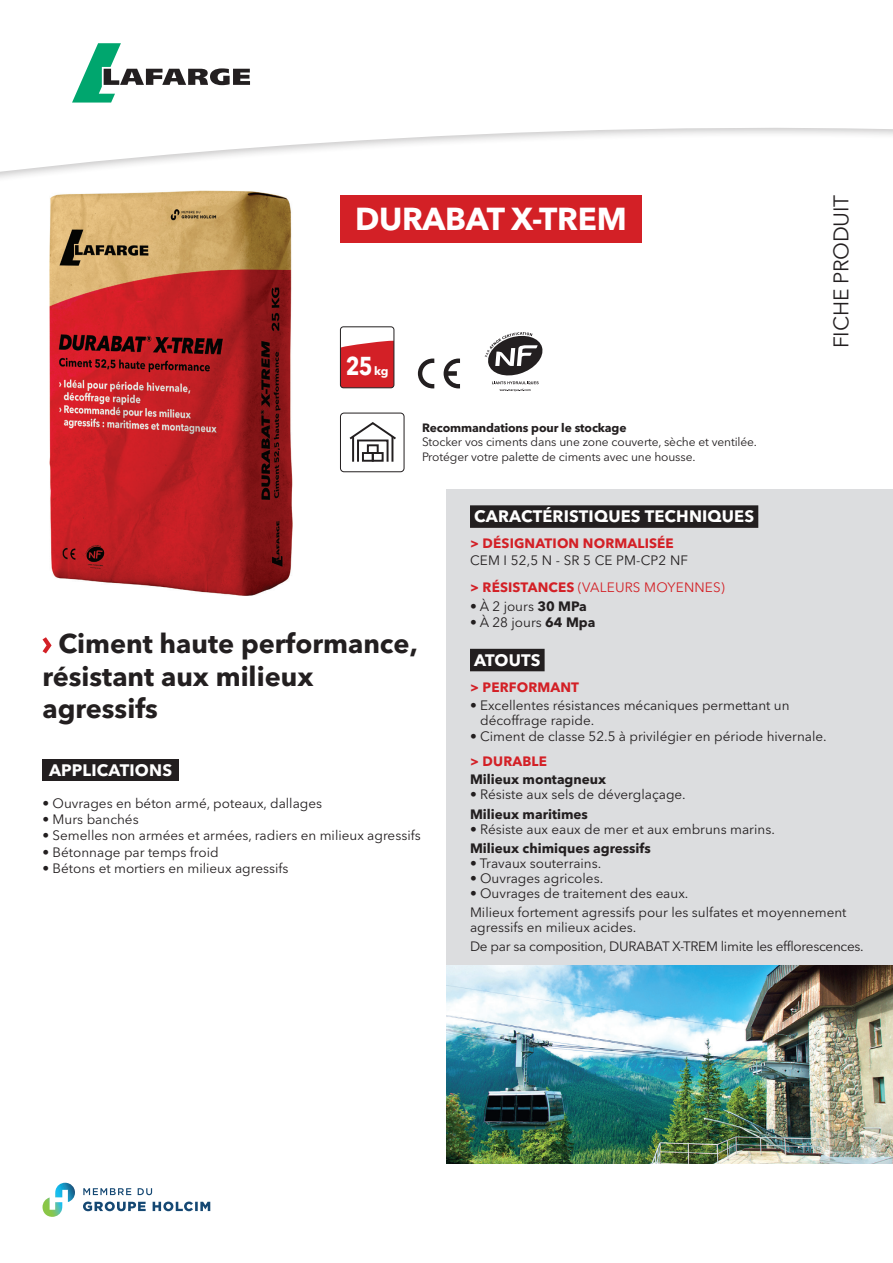
<style>
.page{position:relative;width:893px;height:1263px;background:#fff}
.page>*{position:absolute;margin:0;border:0;box-sizing:border-box;transform-origin:0 0}
.t1{font:700 31.5px "Avenir Lafarge";letter-spacing:-.01em;color:#fff}
.t2{font:700 27px/32.4px "Avenir Lafarge";color:#231f20}
.t3{font:700 25.65px "Avenir Lafarge";color:#fff;scale:.83 1}
.t4{font:21px "Avenir Lafarge";letter-spacing:-.01em;color:#231f20}
.t5{font:700 16.5px "Avenir Lafarge";letter-spacing:.01em;color:#fff}
.t6{font:13.5px/15px "Avenir Lafarge";color:#231f20}
.t7{font:700 13.5px "Avenir Lafarge";color:#231f20}
.t8{font:13.5px "Avenir Lafarge";letter-spacing:-.02em;color:#231f20}
.t9{font:700 13.5px "Avenir Lafarge";letter-spacing:.01em;color:#d32026}
.t10{font:13.5px "Avenir Lafarge";letter-spacing:.01em;color:#d32026}
.t11{font:12px/14.4px "Avenir Lafarge";letter-spacing:-.01em;color:#231f20}
.s1{font-size:11.7px}
.s2{font-weight:700}
</style>
<div class="page">
<div style="left:446px;top:489px;width:447px;height:672px;background:#dcdddf"></div>
<svg style="left:43px;top:1183px;width:32px;height:34px"></svg>
<svg style="left:83px;top:1188px;width:127px;height:23px"></svg>
<img style="left:50px;top:191px;width:242px;height:404px">
<svg style="left:43px;top:637px;width:9px;height:16px"></svg>
<div style="left:470px;top:505px;width:288px;height:23px;background:#231f20"></div>
<div style="left:470px;top:649px;width:75px;height:22px;background:#231f20"></div>
<svg style="left:485px;top:332px;width:58px;height:59px"></svg>
<div style="left:340px;top:195px;width:302px;height:47px;background:#d32026"></div>
<div style="left:362px;top:452px;width:12px;height:10px;border:2px solid #231f20"></div>
<div style="left:372px;top:452px;width:12px;height:10px;border:2px solid #231f20"></div>
<div style="left:367px;top:444px;width:12px;height:10px;border:2px solid #231f20"></div>
<svg style="left:349px;top:422px;width:47px;height:19px"></svg>
<hr style="left:352px;top:437px;width:2px;height:25px;background:#231f20">
<hr style="left:391px;top:437px;width:2px;height:25px;background:#231f20">
<div style="left:357px;top:439px;width:31px;height:24px;border:2px solid #231f20"></div>
<div style="left:340px;top:413px;width:64px;height:59px;border:1px solid #231f20;border-radius:4px"></div>
<svg style="left:342px;top:340px;width:52px;height:48px;background:#d63036"></svg>
<div style="left:340px;top:327px;width:54px;height:61px;border:1px solid #231f20;border-radius:3px"></div>
<svg style="left:418px;top:359px;width:16px;height:29px"></svg>
<svg style="left:444px;top:359px;width:16px;height:29px"></svg>
<div style="left:43px;top:760px;width:136px;height:21px;background:#231f20"></div>
<img style="left:446px;top:965px;width:447px;height:198px">
<svg style="left:0;top:128px;width:893px;height:46px"></svg>
<svg style="left:72px;top:43px;width:178px;height:60px"></svg>
<p class="t1" style="left:355px;top:194px;width:273px">DURABAT X-TREM</p>
<p class="t3" style="left:346px;top:345px;width:53px">25 <span class="s1">kg</span></p>
<p class="t11" style="left:422px;top:419px;width:337px"><span class="s2">Recommandations pour le stockage<br></span>Stocker vos ciments dans une zone couverte, sèche et ventilée.</p>
<p class="t11" style="left:422px;top:448px;width:275px">Protéger votre palette de ciments avec une housse.</p>
<p class="t4" style="left:824px;top:348px;width:155px;rotate:-90deg">FICHE PRODUIT</p>
<p class="t2" style="left:43px;top:626px;width:377px;text-indent:16px">Ciment haute performance, résistant aux milieux agressifs</p>
<p class="t5" style="left:49px;top:757px;width:125px">APPLICATIONS</p>
<p class="t6" style="left:43px;top:794px;width:281px">• Ouvrages en béton armé, poteaux, dallages</p>
<p class="t6" style="left:43px;top:811px;width:98px">• Murs banchés</p>
<p class="t6" style="left:43px;top:827px;width:380px">• Semelles non armées et armées, radiers en milieux agressifs</p>
<p class="t6" style="left:43px;top:843px;width:178px">• Bétonnage par temps froid</p>
<p class="t6" style="left:43px;top:859px;width:247px">• Bétons et mortiers en milieux agressifs</p>
<p class="t5" style="left:474px;top:503px;width:281px">CARACTÉRISTIQUES TECHNIQUES</p>
<p class="t9" style="left:470px;top:533px;width:205px">&gt; DÉSIGNATION NORMALISÉE</p>
<p class="t6" style="left:470px;top:552px;width:220px">CEM I 52,5 N - SR 5 CE PM-CP2 NF</p>
<p class="t10" style="left:470px;top:577px;width:256px"><span class="s2">&gt; RÉSISTANCES</span> (VALEURS MOYENNES)</p>
<p class="t6" style="left:470px;top:597px;width:118px">• À 2 jours <span class="s2">30 MPa</span></p>
<p class="t6" style="left:470px;top:613px;width:127px">• À 28 jours <span class="s2">64 Mpa</span></p>
<p class="t5" style="left:474px;top:647px;width:68px">ATOUTS</p>
<p class="t9" style="left:470px;top:676px;width:111px">&gt; PERFORMANT</p>
<p class="t6" style="left:480px;top:697px;width:311px;text-indent:-10px">• Excellentes résistances mécaniques permettant un décoffrage rapide.</p>
<p class="t6" style="left:470px;top:728px;width:358px">• Ciment de classe 52.5 à privilégier en période hivernale.</p>
<p class="t9" style="left:470px;top:750px;width:78px">&gt; DURABLE</p>
<p class="t7" style="left:470px;top:769px;width:138px">Milieux montagneux</p>
<p class="t6" style="left:470px;top:786px;width:217px">• Résiste aux sels de déverglaçage.</p>
<p class="t7" style="left:470px;top:803px;width:120px">Milieux maritimes</p>
<p class="t6" style="left:470px;top:820px;width:306px">• Résiste aux eaux de mer et aux embruns marins.</p>
<p class="t7" style="left:470px;top:837px;width:182px">Milieux chimiques agressifs</p>
<p class="t6" style="left:470px;top:854px;width:133px">• Travaux souterrains.</p>
<p class="t6" style="left:470px;top:869px;width:135px">• Ouvrages agricoles.</p>
<p class="t6" style="left:470px;top:884px;width:220px">• Ouvrages de traitement des eaux.</p>
<p class="t6" style="left:470px;top:904px;width:378px">Milieux fortement agressifs pour les sulfates et moyennement agressifs en milieux acides.</p>
<p class="t8" style="left:470px;top:936px;width:395px">De par sa composition, DURABAT X-TREM limite les efflorescences.</p>
</div>
